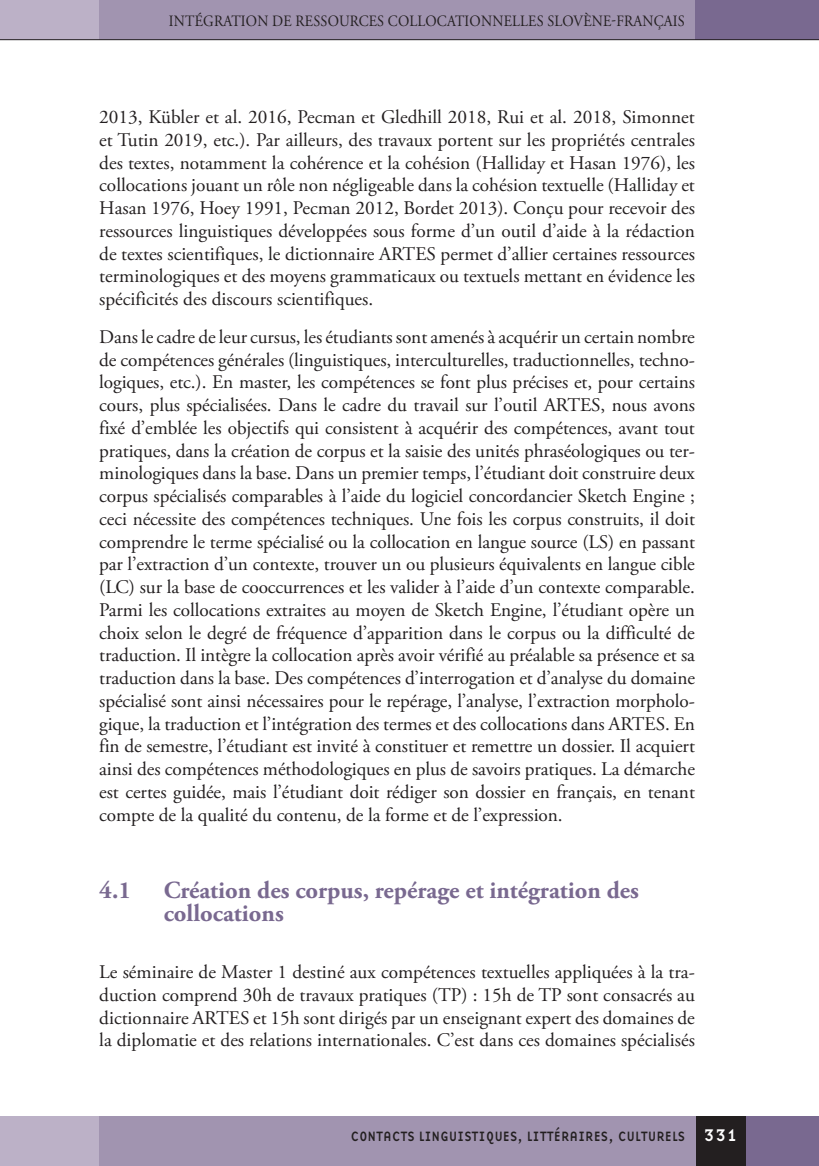
<style>
.page{position:relative;width:819px;height:1166px;background:#fff}
.page>*{position:absolute;margin:0;border:0;box-sizing:border-box;transform-origin:0 0}
.R_Naslov_-_Druga_rav{font:700 24.5px/22.8px "Adobe Garamond Pro";color:#796990}
.Navaden{font:19.25px/22.8px "Adobe Garamond Pro";color:#231f20;text-align:justify}
.t1{font:15.75px "Adobe Garamond Pro";letter-spacing:.015em;color:#231f20;scale:.9 1}
.t2{font:14px "Base Nine";letter-spacing:-.01em;color:#231f20;scale:.93 1}
.s1{font-size:17.5px;color:#fff}
</style>
<div class="page">
<div style="left:99px;top:0;width:596px;height:40px;background:#a194b0"></div>
<div style="left:0;top:0;width:99px;height:40px;background:#bcb1c7"></div>
<div style="left:694px;top:0;width:125px;height:40px;background:#796990"></div>
<hr style="left:0;top:39px;width:819px;height:1px;background:#231f20">
<div style="left:74px;top:1116px;width:622px;height:50px;background:#a194b0"></div>
<div style="left:0;top:1116px;width:99px;height:50px;background:#bcb1c7"></div>
<div style="left:745px;top:1116px;width:74px;height:50px;background:#796990"></div>
<div style="left:695px;top:1116px;width:50px;height:50px;background:#231f20"></div>
<p class="t1" style="left:169px;top:11px;width:574px">INTÉGRATION DE RESSOURCES COLLOCATIONNELLES SLOVÈNE-FRANÇAIS</p>
<p class="Navaden" style="left:99px;top:106px;width:597px">2013, Kübler et al. 2016, Pecman et Gledhill 2018, Rui et al. 2018, Simonnet et Tutin 2019, etc.). Par ailleurs, des travaux portent sur les propriétés centrales des textes, notamment la cohérence et la cohésion (Halliday et Hasan 1976), les collocations jouant un rôle non négligeable dans la cohésion textuelle (Halliday et Hasan 1976, Hoey 1991, Pecman 2012, Bordet 2013). Conçu pour recevoir des ressources linguistiques développées sous forme d’un outil d’aide à la rédaction de textes scientifiques, le dictionnaire ARTES permet d’allier certaines ressources terminologiques et des moyens grammaticaux ou textuels mettant en évidence les spécificités des discours scientifiques.</p>
<p class="Navaden" style="left:99px;top:326px;width:597px">Dans le cadre de leur cursus, les étudiants sont amenés à acquérir un certain nombre de compétences générales (linguistiques, interculturelles, traductionnelles, techno&shy;logiques, etc.). En master, les compétences se font plus précises et, pour certains cours, plus spécialisées. Dans le cadre du travail sur l’outil ARTES, nous avons fixé d’emblée les objectifs qui consistent à acquérir des compétences, avant tout pratiques, dans la création de corpus et la saisie des unités phraséologiques ou ter&shy;minologiques dans la base. Dans un premier temps, l’étudiant doit construire deux corpus spécialisés comparables à l’aide du logiciel concordancier Sketch Engine ; ceci nécessite des compétences techniques. Une fois les corpus construits, il doit comprendre le terme spécialisé ou la collocation en langue source (LS) en passant par l’extraction d’un contexte, trouver un ou plusieurs équivalents en langue cible (LC) sur la base de cooccurrences et les valider à l’aide d’un contexte comparable.<br>Parmi les collocations extraites au moyen de Sketch Engine, l’étudiant opère un choix selon le degré de fréquence d’apparition dans le corpus ou la difficulté de traduction. Il intègre la collocation après avoir vérifié au préalable sa présence et sa traduction dans la base. Des compétences d’interrogation et d’analyse du domaine spécialisé sont ainsi nécessaires pour le repérage, l’analyse, l’extraction morpholo&shy;gique, la traduction et l’intégration des termes et des collocations dans ARTES. En fin de semestre, l’étudiant est invité à constituer et remettre un dossier. Il acquiert ainsi des compétences méthodologiques en plus de savoirs pratiques. La démarche est certes guidée, mais l’étudiant doit rédiger son dossier en français, en tenant compte de la qualité du contenu, de la forme et de l’expression.</p>
<p class="R_Naslov_-_Druga_rav" style="left:99px;top:879px;width:33px">4.1</p>
<p class="R_Naslov_-_Druga_rav" style="left:164px;top:879px;width:476px">Création des corpus, repérage et intégration des collocations</p>
<p class="Navaden" style="left:99px;top:961px;width:597px">Le séminaire de Master 1 destiné aux compétences textuelles appliquées à la tra&shy;duction comprend 30h de travaux pratiques (TP) : 15h de TP sont consacrés au dictionnaire ARTES et 15h sont dirigés par un enseignant expert des domaines de la diplomatie et des relations internationales. C’est dans ces domaines spécialisés</p>
<p class="t2" style="left:350px;top:1126px;width:418px">CONTACTS LINGUISTIQUES, LITTÉRAIRES, CULTURELS <span class="s1">331</span></p>
</div>
